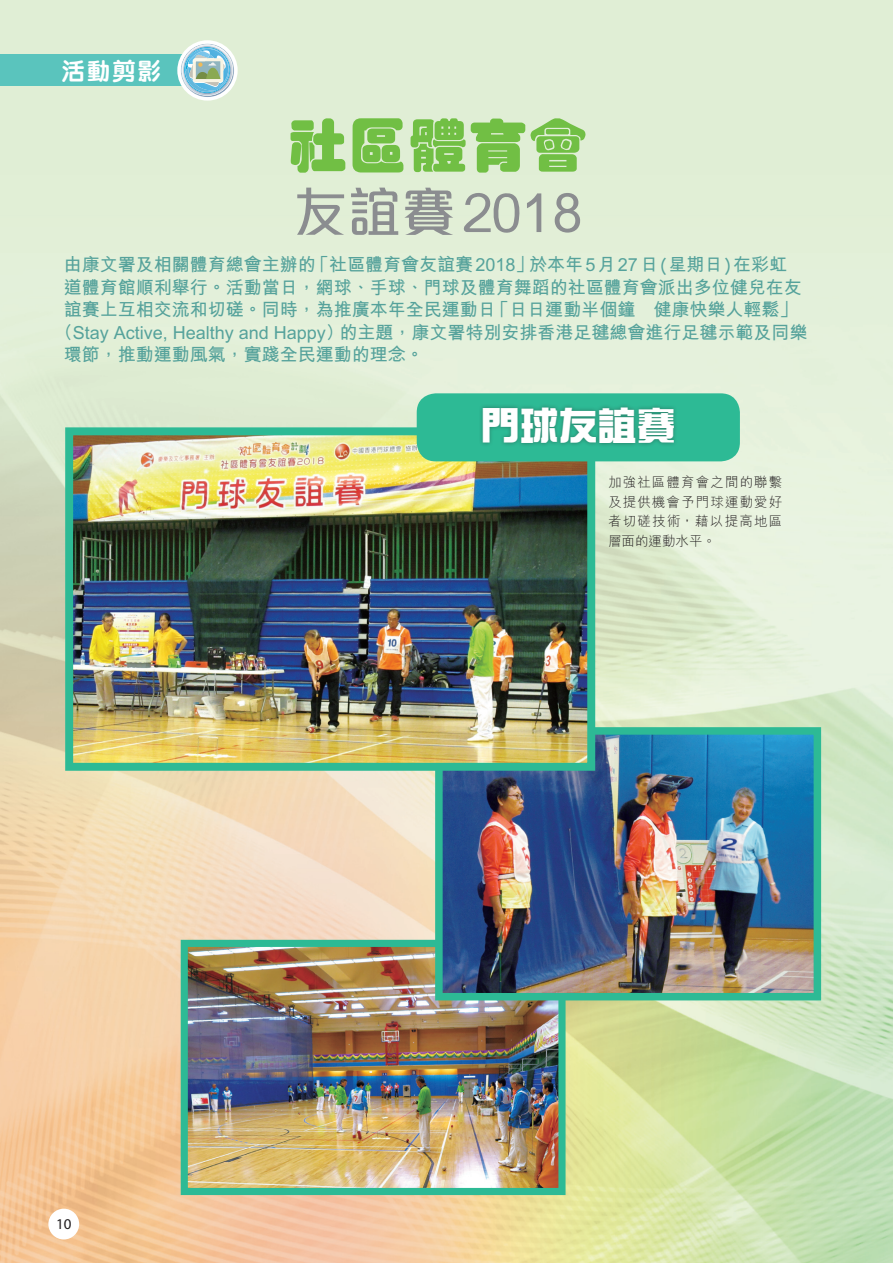
<style>
.page{position:relative;width:893px;height:1263px;background:#fff}
.page>*{position:absolute;margin:0;border:0;box-sizing:border-box;transform-origin:0 0}
.Body_text{font:800 60px "CO Yuen HK";color:#71bf44}
.Body_text-2{font:500 54px "M Elle HK";color:#8b8d90}
.t1{font:700 39px "CJ Ngai HK";color:#fff}
.Heading{font:800 24px "M Yuen HK";color:#fff}
.Body_text-3{font:700 18px "M Hei HK";color:#55a29b}
.t2{font:15px "Myriad Pro";color:#231f20}
.Body_text-4{font:300 13.5px/19.5px "M Hei HK";letter-spacing:.085em;color:#231f20;text-align:justify}
</style>
<div class="page">
<img style="left:0;top:0;width:893px;height:1263px">
<div style="left:48px;top:1209px;width:31px;height:30px;background:#fff;border-radius:50%"></div>
<div style="left:0;top:55px;width:193px;height:31px;background:#5ac4bd"></div>
<div style="left:177px;top:40px;width:61px;height:61px;border:4px solid #fff;border-radius:50%"></div>
<svg style="left:181px;top:44px;width:53px;height:53px"></svg>
<img style="left:200px;top:49px;width:28px;height:37px">
<img style="left:189px;top:948px;width:369px;height:239px">
<div style="left:181px;top:940px;width:385px;height:255px;border:7px solid #2dba95"></div>
<img style="left:444px;top:736px;width:368px;height:255px">
<div style="left:435px;top:727px;width:386px;height:273px;border:8px solid #2dba95"></div>
<img style="left:74px;top:436px;width:512px;height:326px">
<div style="left:65px;top:427px;width:530px;height:344px;border:8px solid #2dba95"></div>
<div style="left:417px;top:393px;width:323px;height:68px;background:#2dba95;border-radius:19px"></div>
<div style="left:479px;top:403px;width:199px;height:45px;background:#231f20;opacity:.4"></div>
<p class="Heading" style="left:62px;top:59px;width:101px">活動剪影</p>
<p class="Body_text" style="left:288px;top:116px;width:301px">社區體育會</p>
<p class="Body_text-2" style="left:294px;top:185px;width:290px">友誼賽2018</p>
<p class="Body_text-3" style="left:64px;top:252px;width:725px">由康文署及相關體育總會主辦的「社區體育會友誼賽2018」於本年5月27日(星期日)在彩虹</p>
<p class="Body_text-3" style="left:64px;top:274px;width:740px">道體育館順利舉行。活動當日，網球、手球、門球及體育舞蹈的社區體育會派出多位健兒在友</p>
<p class="Body_text-3" style="left:64px;top:297px;width:735px">誼賽上互相交流和切磋。同時，為推廣本年全民運動日「日日運動半個鐘 健康快樂人輕鬆」</p>
<p class="Body_text-3" style="left:55px;top:319px;width:754px">（Stay Active, Healthy and Happy）的主題，康文署特別安排香港足毽總會進行足毽示範及同樂</p>
<p class="Body_text-3" style="left:64px;top:342px;width:362px">環節，推動運動風氣，實踐全民運動的理念。</p>
<p class="t2" style="left:56px;top:1214px;width:17px">10</p>
<p class="t1" style="left:481px;top:406px;width:196px">門球友誼賽</p>
<p class="Body_text-4" style="left:608px;top:472px;width:176px">加強社區體育會之間的聯繫及提供機會予門球運動愛好者切磋技術，藉以提高地區層面的運動水平。</p>
</div>
